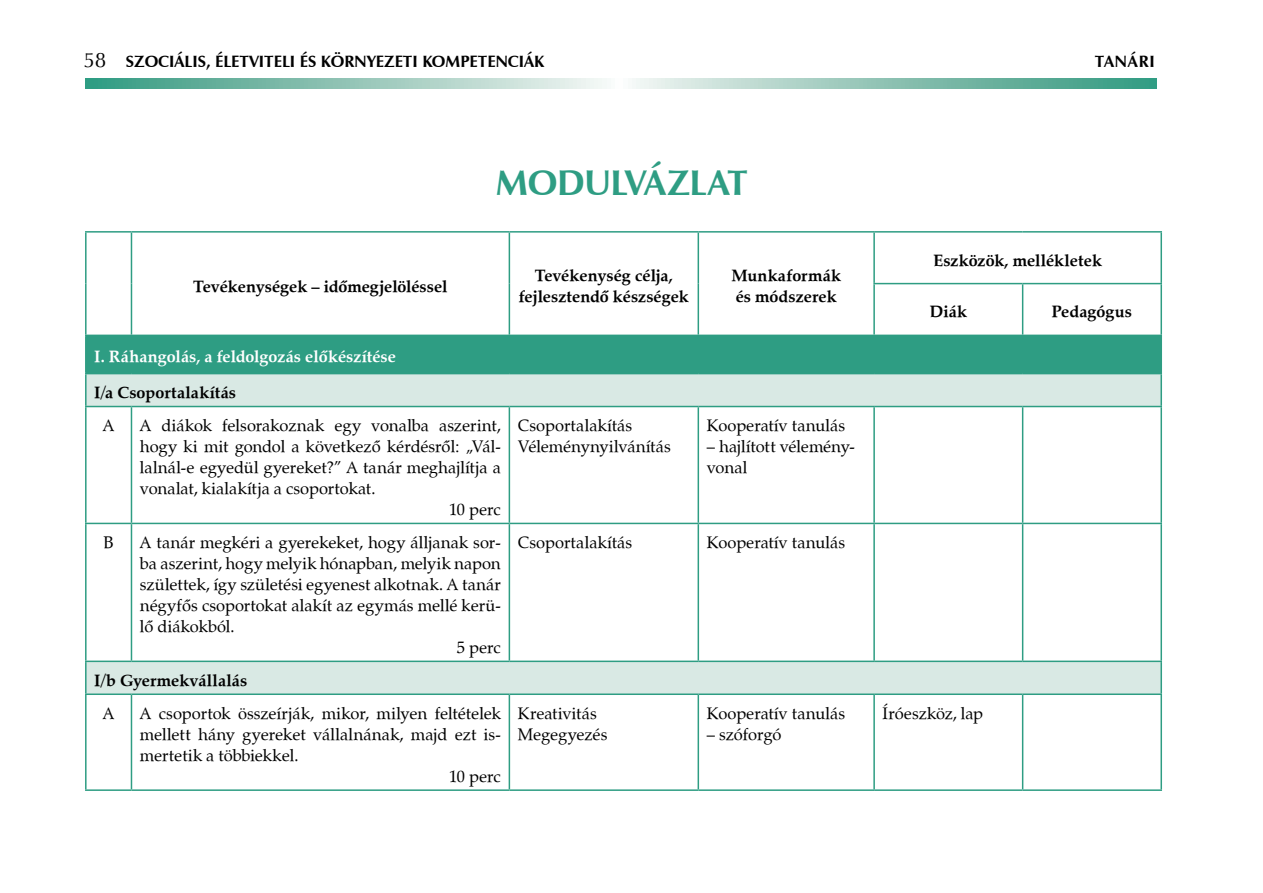
<style>
.page{position:relative;width:1263px;height:893px;background:#fff}
.page>*{position:absolute;margin:0;border:0;box-sizing:border-box;transform-origin:0 0}
.t1{font:700 36px "Zapf Humanist 601 PFL";letter-spacing:-.02em;color:#2e9d83}
.t2{font:21px "Zapf Humanist 601 PFL";color:#000}
.t3{font:16.5px/21px "Zapf Calligraphic 801 PFL";color:#000}
.t4{font:700 16.5px/21px "Zapf Calligraphic 801 PFL";color:#000;text-align:center}
.t5{font:700 16.5px "Zapf Humanist 601 PFL";color:#000}
.t6{font:700 16.5px "Zapf Calligraphic 801 PFL";color:#fff}
</style>
<div class="page">
<svg style="left:85px;top:78px;width:1072px;height:11px;background:#92c5b7"></svg>
<div style="left:86px;top:335px;width:1075px;height:39px;background:#2e9d83"></div>
<svg style="left:87px;top:374px;width:1073px;height:319px"></svg>
<hr style="left:85px;top:231px;width:46px;height:2px;background:#2e9d83">
<hr style="left:85px;top:233px;width:2px;height:51px;background:#2e9d83">
<hr style="left:131px;top:231px;width:378px;height:2px;background:#2e9d83">
<hr style="left:131px;top:233px;width:1px;height:51px;background:#2e9d83">
<hr style="left:509px;top:231px;width:189px;height:2px;background:#2e9d83">
<hr style="left:509px;top:233px;width:1px;height:51px;background:#2e9d83">
<hr style="left:698px;top:231px;width:176px;height:2px;background:#2e9d83">
<hr style="left:697px;top:233px;width:2px;height:51px;background:#2e9d83">
<hr style="left:874px;top:231px;width:149px;height:2px;background:#2e9d83">
<hr style="left:873px;top:233px;width:2px;height:50px;background:#2e9d83">
<hr style="left:1023px;top:231px;width:139px;height:2px;background:#2e9d83">
<hr style="left:1160px;top:233px;width:2px;height:50px;background:#2e9d83">
<hr style="left:85px;top:284px;width:2px;height:51px;background:#2e9d83">
<hr style="left:131px;top:284px;width:1px;height:51px;background:#2e9d83">
<hr style="left:509px;top:284px;width:1px;height:51px;background:#2e9d83">
<hr style="left:697px;top:284px;width:2px;height:51px;background:#2e9d83">
<hr style="left:873px;top:283px;width:150px;height:1px;background:#2e9d83">
<hr style="left:873px;top:284px;width:2px;height:51px;background:#2e9d83">
<hr style="left:1023px;top:283px;width:139px;height:1px;background:#2e9d83">
<hr style="left:1022px;top:284px;width:1px;height:51px;background:#2e9d83">
<hr style="left:1160px;top:284px;width:2px;height:51px;background:#2e9d83">
<hr style="left:85px;top:335px;width:46px;height:1px;background:#2e9d83">
<hr style="left:85px;top:336px;width:2px;height:37px;background:#2e9d83">
<hr style="left:1023px;top:335px;width:139px;height:1px;background:#2e9d83">
<hr style="left:1160px;top:336px;width:2px;height:37px;background:#2e9d83">
<hr style="left:85px;top:373px;width:46px;height:1px;background:#2e9d83">
<hr style="left:85px;top:374px;width:2px;height:32px;background:#2e9d83">
<hr style="left:1023px;top:373px;width:139px;height:1px;background:#2e9d83">
<hr style="left:1160px;top:374px;width:2px;height:32px;background:#2e9d83">
<hr style="left:85px;top:406px;width:46px;height:1px;background:#2e9d83">
<hr style="left:85px;top:407px;width:2px;height:116px;background:#2e9d83">
<hr style="left:131px;top:406px;width:378px;height:1px;background:#2e9d83">
<hr style="left:131px;top:407px;width:1px;height:116px;background:#2e9d83">
<hr style="left:509px;top:406px;width:189px;height:1px;background:#2e9d83">
<hr style="left:509px;top:407px;width:1px;height:116px;background:#2e9d83">
<hr style="left:698px;top:406px;width:176px;height:1px;background:#2e9d83">
<hr style="left:697px;top:407px;width:2px;height:116px;background:#2e9d83">
<hr style="left:874px;top:406px;width:149px;height:1px;background:#2e9d83">
<hr style="left:873px;top:407px;width:2px;height:116px;background:#2e9d83">
<hr style="left:1023px;top:406px;width:139px;height:1px;background:#2e9d83">
<hr style="left:1022px;top:407px;width:1px;height:116px;background:#2e9d83">
<hr style="left:1160px;top:407px;width:2px;height:116px;background:#2e9d83">
<hr style="left:85px;top:523px;width:46px;height:1px;background:#2e9d83">
<hr style="left:85px;top:524px;width:2px;height:137px;background:#2e9d83">
<hr style="left:131px;top:523px;width:378px;height:1px;background:#2e9d83">
<hr style="left:131px;top:524px;width:1px;height:137px;background:#2e9d83">
<hr style="left:509px;top:523px;width:189px;height:1px;background:#2e9d83">
<hr style="left:509px;top:524px;width:1px;height:137px;background:#2e9d83">
<hr style="left:698px;top:523px;width:176px;height:1px;background:#2e9d83">
<hr style="left:697px;top:524px;width:2px;height:137px;background:#2e9d83">
<hr style="left:874px;top:523px;width:149px;height:1px;background:#2e9d83">
<hr style="left:873px;top:524px;width:2px;height:137px;background:#2e9d83">
<hr style="left:1023px;top:523px;width:139px;height:1px;background:#2e9d83">
<hr style="left:1022px;top:524px;width:1px;height:137px;background:#2e9d83">
<hr style="left:1160px;top:524px;width:2px;height:137px;background:#2e9d83">
<hr style="left:85px;top:661px;width:46px;height:1px;background:#2e9d83">
<hr style="left:85px;top:662px;width:2px;height:31px;background:#2e9d83">
<hr style="left:131px;top:661px;width:378px;height:1px;background:#2e9d83">
<hr style="left:509px;top:661px;width:189px;height:1px;background:#2e9d83">
<hr style="left:698px;top:661px;width:176px;height:1px;background:#2e9d83">
<hr style="left:874px;top:661px;width:149px;height:1px;background:#2e9d83">
<hr style="left:1023px;top:661px;width:139px;height:1px;background:#2e9d83">
<hr style="left:1160px;top:662px;width:2px;height:31px;background:#2e9d83">
<hr style="left:85px;top:693px;width:46px;height:2px;background:#2e9d83">
<hr style="left:85px;top:695px;width:2px;height:94px;background:#2e9d83">
<hr style="left:131px;top:693px;width:378px;height:2px;background:#2e9d83">
<hr style="left:131px;top:695px;width:1px;height:94px;background:#2e9d83">
<hr style="left:509px;top:693px;width:189px;height:2px;background:#2e9d83">
<hr style="left:509px;top:695px;width:1px;height:94px;background:#2e9d83">
<hr style="left:698px;top:693px;width:176px;height:2px;background:#2e9d83">
<hr style="left:697px;top:695px;width:2px;height:94px;background:#2e9d83">
<hr style="left:874px;top:693px;width:149px;height:2px;background:#2e9d83">
<hr style="left:873px;top:695px;width:2px;height:94px;background:#2e9d83">
<hr style="left:1023px;top:693px;width:139px;height:2px;background:#2e9d83">
<hr style="left:1022px;top:695px;width:1px;height:94px;background:#2e9d83">
<hr style="left:1160px;top:695px;width:2px;height:94px;background:#2e9d83">
<hr style="left:85px;top:789px;width:46px;height:2px;background:#2e9d83">
<hr style="left:131px;top:789px;width:378px;height:2px;background:#2e9d83">
<hr style="left:509px;top:789px;width:189px;height:2px;background:#2e9d83">
<hr style="left:698px;top:789px;width:176px;height:2px;background:#2e9d83">
<hr style="left:874px;top:789px;width:149px;height:2px;background:#2e9d83">
<hr style="left:1023px;top:789px;width:139px;height:2px;background:#2e9d83">
<p class="t2" style="left:83px;top:45px;width:12px">58</p>
<p class="t5" style="left:126px;top:50px;width:418px">Szociális, életviteli és környezeti kompetenciák</p>
<p class="t5" style="left:1095px;top:50px;width:43px">tanÁRI</p>
<h1 class="t1" style="left:496px;top:158px;width:135px">MODULVÁZL</h1>
<h1 class="t1" style="left:708px;top:158px;width:40px">AT</h1>
<p class="t4" style="left:193px;top:275px;width:256px">Tevékenységek – időmegjelöléssel</p>
<p class="t4" style="left:519px;top:265px;width:172px">Tevékenység célja, fejlesztendő készségek</p>
<p class="t4" style="left:731px;top:265px;width:111px;text-align:left">Munkaformák és módszerek</p>
<p class="t6" style="left:94px;top:345px;width:303px">I. Ráhangolás, a feldolgozás előkészítése</p>
<p class="t4" style="left:94px;top:382px;width:143px">I/a Csoportalakítás</p>
<p class="t3" style="left:103px;top:415px;width:13px">A</p>
<p class="t3" style="left:140px;top:415px;width:362px">A diákok felsorakoznak egy vonalba aszerint,</p>
<p class="t3" style="left:140px;top:436px;width:362px">hogy ki mit gondol a következő kérdésről: „Vál-</p>
<p class="t3" style="left:140px;top:457px;width:362px">lalnál-e egyedül gyereket?” A tanár meghajlítja a</p>
<p class="t3" style="left:140px;top:478px;width:237px">vonalat, kialakítja a csoportokat.</p>
<p class="t3" style="left:449px;top:499px;width:53px">10 perc</p>
<p class="t3" style="left:104px;top:532px;width:12px">B</p>
<p class="t3" style="left:140px;top:532px;width:362px">A tanár megkéri a gyerekeket, hogy álljanak sor-</p>
<p class="t3" style="left:140px;top:553px;width:362px">ba aszerint, hogy melyik hónapban, melyik napon</p>
<p class="t3" style="left:140px;top:574px;width:362px">születtek, így születési egyenest alkotnak. A tanár</p>
<p class="t3" style="left:140px;top:595px;width:362px">négyfős csoportokat alakít az egymás mellé kerü-</p>
<p class="t3" style="left:140px;top:616px;width:96px">lő diákokból.</p>
<p class="t3" style="left:457px;top:637px;width:45px">5 perc</p>
<p class="t4" style="left:94px;top:669px;width:155px">I/b Gyermekvállalás</p>
<p class="t3" style="left:103px;top:702px;width:13px">A</p>
<p class="t3" style="left:140px;top:702px;width:362px">A csoportok összeírják, mikor, milyen feltételek</p>
<p class="t3" style="left:140px;top:723px;width:362px">mellett hány gyereket vállalnának, majd ezt is-</p>
<p class="t3" style="left:140px;top:744px;width:160px">mertetik a többiekkel.</p>
<p class="t3" style="left:449px;top:765px;width:53px">10 perc</p>
<p class="t3" style="left:518px;top:415px;width:155px">Csoportalakítás<br>Véleménynyilvánítás</p>
<p class="t3" style="left:707px;top:415px;width:140px">Kooperatív tanulás</p>
<p class="t3" style="left:707px;top:436px;width:150px">– hajlított vélemény&shy;vonal</p>
<p class="t3" style="left:518px;top:532px;width:116px">Csoportalakítás</p>
<p class="t3" style="left:707px;top:532px;width:140px">Kooperatív tanulás</p>
<p class="t3" style="left:518px;top:702px;width:91px">Kreativitás<br>Megegyezés</p>
<p class="t3" style="left:707px;top:702px;width:140px">Kooperatív tanulás</p>
<p class="t3" style="left:707px;top:723px;width:76px">– szóforgó</p>
<p class="t4" style="left:933px;top:249px;width:170px">Eszközök, mellékletek</p>
<p class="t4" style="left:930px;top:301px;width:39px">Diák</p>
<p class="t4" style="left:1052px;top:301px;width:82px">Pedagógus</p>
<p class="t3" style="left:883px;top:702px;width:102px">Íróeszköz, lap</p>
</div>
